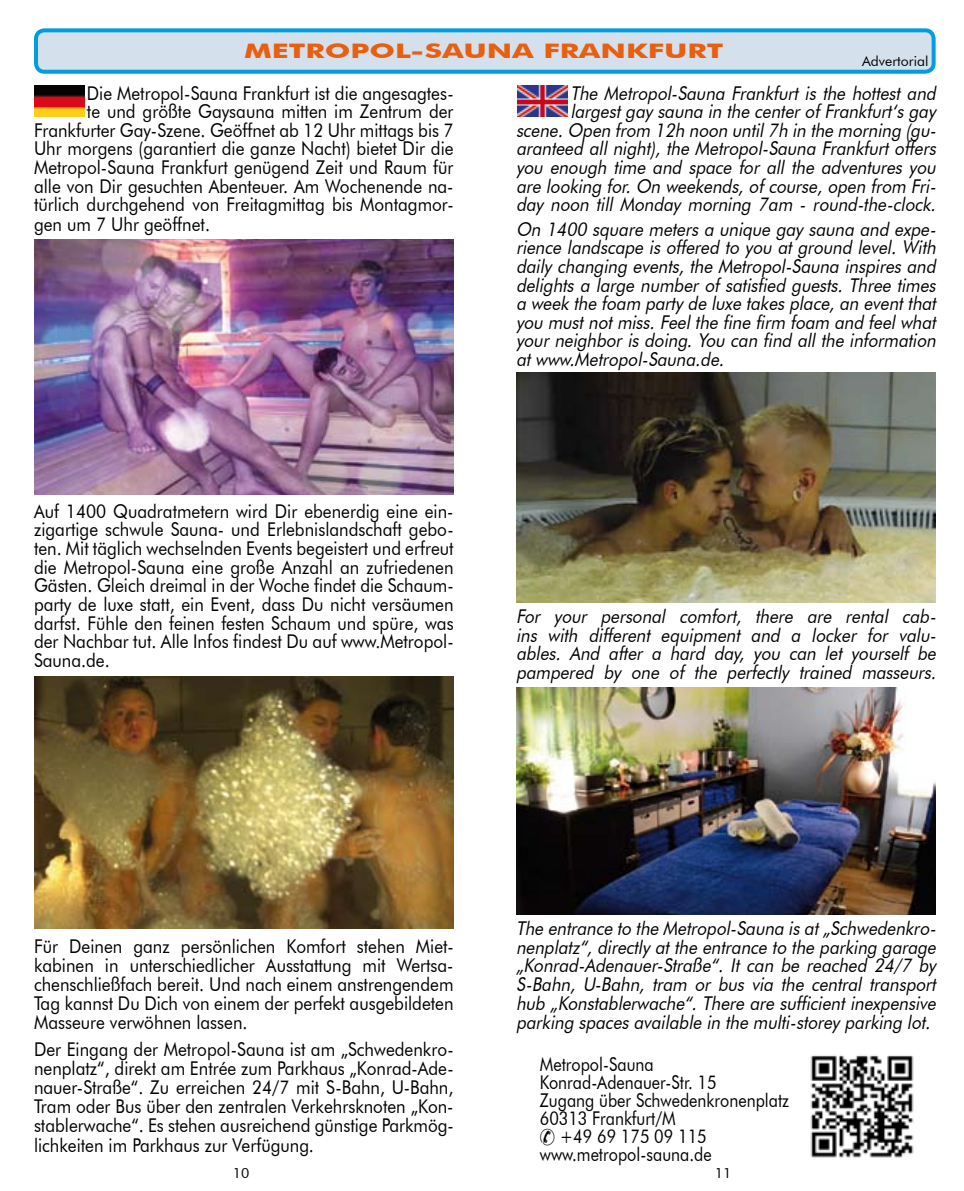
<style>
.page{position:relative;width:964px;height:1191px;background:#fff}
.page>*{position:absolute;margin:0;border:0;box-sizing:border-box;transform-origin:0 0}
.t1{font:700 20px "Futura BT";color:#e95e0f;scale:1.5 1}
.t2{font:19px/18.6px "Futura BT";color:#000;text-align:justify;scale:.9 1}
.t3{font:italic 19px/18.6px "Futura BT";color:#000;text-align:justify;scale:.9 1}
.t4{font:19px "Futura BT";color:#000;scale:.85 1}
.t5{font:14px "Futura BT";color:#000}
</style>
<div class="page">
<div style="left:36px;top:30px;width:897px;height:42px;background:#d4e1ed;border-radius:9px"></div>
<div style="left:34px;top:28px;width:901px;height:46px;border:4px solid #009ee0;border-radius:9px"></div>
<img style="left:810px;top:1055px;width:104px;height:103px">
<img style="left:34px;top:85px;width:50px;height:31px">
<img style="left:517px;top:85px;width:50px;height:31px">
<img style="left:34px;top:240px;width:420px;height:255px">
<img style="left:34px;top:676px;width:420px;height:252px">
<img style="left:516px;top:373px;width:419px;height:230px">
<img style="left:516px;top:687px;width:419px;height:227px">
<p class="t1" style="left:244px;top:38px;width:321px">METROPOL-SAUNA FRANKFURT</p>
<p class="t2" style="left:87px;top:83px;width:409px">Die Metropol-Sauna Frankfurt ist die angesagtes-</p>
<p class="t2" style="left:87px;top:102px;width:409px">te und größte Gaysauna mitten im Zentrum der</p>
<p class="t2" style="left:34px;top:120px;width:468px">Frankfurter Gay-Szene. Geöffnet ab 12 Uhr mittags bis 7</p>
<p class="t2" style="left:34px;top:139px;width:468px">Uhr morgens (garantiert die ganze Nacht) bietet Dir die</p>
<p class="t2" style="left:34px;top:158px;width:468px">Metropol-Sauna Frankfurt genügend Zeit und Raum für</p>
<p class="t2" style="left:34px;top:176px;width:468px">alle von Dir gesuchten Abenteuer. Am Wochenende na-</p>
<p class="t2" style="left:34px;top:195px;width:468px">türlich durchgehend von Freitagmittag bis Montagmor-</p>
<p class="t2" style="left:34px;top:215px;width:197px">gen um 7 Uhr geöffnet.</p>
<p class="t5" style="left:862px;top:52px;width:68px">Advertorial</p>
<p class="t3" style="left:516px;top:83px;width:472px;text-align:right">The Metropol-Sauna Frankfurt is the hottest and largest gay sauna in the center of Frankfurt‘s gay scene.Open from 12h noon until7h in the morning (gu&shy;aranteed all night), the Metropol-Sauna Frankfurt offers you enough time and space for all the adventures you are looking for. On weekends, of course, open from Fri&shy;day noon till Monday morning 7am - round-the-clock.</p>
<p class="t3" style="left:516px;top:219px;width:472px">On 1400 square meters a unique gay sauna and expe&shy;rience landscape is offered to you at ground level. With daily changing events, the Metropol-Sauna inspires and delights a large number of satisfied guests. Three times a week the foam party de luxe takesplace,an eventthat you must not miss. Feel the fine firm foam and feel what your neighbor is doing. You can find all the information at www.Metropol-Sauna.de.</p>
<p class="t2" style="left:34px;top:501px;width:468px">Auf 1400 Quadratmetern wird Dir ebenerdig eine ein&shy;zigartige schwule Sauna- und Erlebnislandschaft gebo&shy;ten. Mit täglich wechselnden Events begeistert und erfreut die Metropol-Sauna eine große Anzahl an zufriedenen Gästen. Gleich dreimal in der Woche findet die Schaum&shy;party de luxe statt, ein Event, dass Du nicht versäumen darfst. Fühle den feinen festen Schaum und spüre, was der Nachbar tut. Alle Infos findest Du auf www.Metropol-Sauna.de.</p>
<p class="t3" style="left:516px;top:607px;width:472px">For your personal comfort, there are rental cab&shy;ins with different equipment and a locker for valu&shy;ables. And after a hard day, you can let yourself be pampered by one of the perfectly trained masseurs.</p>
<p class="t2" style="left:34px;top:936px;width:468px">Für Deinen ganz persönlichen Komfort stehen Miet&shy;kabinen in unterschiedlicher Ausstattung mit Wertsa&shy;chenschließfach bereit. Und nach einem anstrengendem Tag kannst Du Dich von einem der perfekt ausgebildeten Masseure verwöhnen lassen.</p>
<p class="t2" style="left:34px;top:1039px;width:468px;line-height:19.2px">Der Eingang der Metropol-Sauna ist am „Schwedenkro&shy;nenplatz“, direkt am Entrée zum Parkhaus „Konrad-Ade&shy;nauer-Straße“. Zu erreichen 24/7 mit S-Bahn, U-Bahn, Tram oder Bus über den zentralen Verkehrsknoten „Kon&shy;stablerwache“. Es stehen ausreichend günstige Parkmög&shy;lichkeiten im Parkhaus zur Verfügung.</p>
<p class="t3" style="left:516px;top:919px;width:472px;text-align:left">The entrance to the Metropol-Sauna isat„Schwedenkro&shy;nenplatz“, directly at the entrance to the parking garage „Konrad-Adenauer-Straße“. It can be reached 24/7 by S-Bahn, U-Bahn, tram or bus via the central transport hub „Konstablerwache“. There are sufficient inexpensive parking spaces available in the multi-storey parking lot.</p>
<p class="t4" style="left:540px;top:1052px;width:136px">Metropol-Sauna</p>
<p class="t4" style="left:540px;top:1070px;width:210px">Konrad-Adenauer-Str. 15</p>
<p class="t4" style="left:540px;top:1088px;width:295px">Zugang über Schwedenkronenplatz</p>
<p class="t4" style="left:540px;top:1106px;width:161px">60313 Frankfurt/M</p>
<p class="t4" style="left:560px;top:1124px;width:174px">+49 69 175 09 115</p>
<p class="t4" style="left:540px;top:1142px;width:204px">www.metropol-sauna.de</p>
<p class="t5" style="left:233px;top:1164px;width:18px">10</p>
<p class="t5" style="left:715px;top:1164px;width:18px">11</p>
</div>
